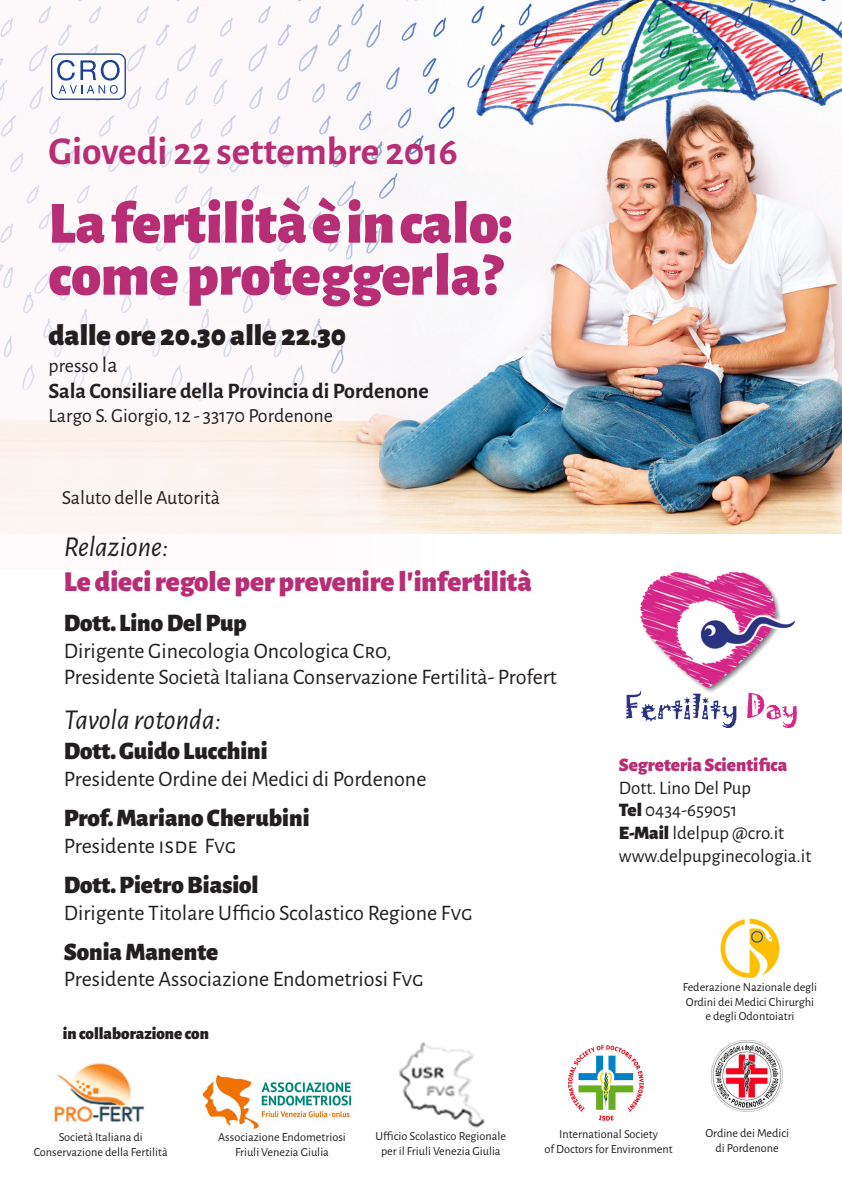
<style>
.page{position:relative;width:842px;height:1191px;background:#fff}
.page>*{position:absolute;margin:0;border:0;box-sizing:border-box;transform-origin:0 0}
.t1{font:900 59.8px/52px "Alegreya Sans";color:#b82e74}
.t2{font:700 39.5px "Alegreya Sans";color:#b82e74}
.t3{font:900 30px "Alegreya Sans";color:#231f20}
.t4{font:900 28.8px "Alegreya Sans";color:#b82e74}
.t5{font:italic 28.8px "Alegreya Sans";color:#231f20}
.t6{font:900 25px "Alegreya Sans";color:#231f20}
.t7{font:22.1px "Alegreya Sans";color:#231f20}
.t8{font:700 22px "Alegreya Sans";color:#231f20}
.t9{font:20px "Alegreya Sans";color:#231f20}
.t10{font:19px "Alegreya Sans";color:#231f20}
.t11{font:900 19px "Alegreya Sans";color:#b82e74}
.t12{font:900 17px "Alegreya Sans";color:#231f20}
.t13{font:12.3px/14.8px "Alegreya Sans";color:#231f20;text-align:center}
.s1{font-size:22px}
.s2{font-family:"Alegreya Sans SC"}
.s3{font-family:"Alegreya Sans SC";font-size:23px}
.s4{font-weight:900}
</style>
<div class="page">
<img style="left:451px;top:0;width:391px;height:533px">
<div style="left:0;top:0;width:451px;height:570px;background:#fef8fa"></div>
<svg style="left:51px;top:53px;width:75px;height:47px"></svg>
<div style="left:52px;top:55px;width:73px;height:43px;background:#fff;border-radius:6px"></div>
<svg style="left:57px;top:60px;width:63px;height:34px"></svg>
<div style="left:14px;top:164px;width:532px;height:178px;background:#fcf8fa"></div>
<div style="left:17px;top:292px;width:442px;height:164px;background:#fff;opacity:.75"></div>
<img style="left:54px;top:1063px;width:91px;height:59px">
<img style="left:712px;top:1040px;width:71px;height:71px">
<img style="left:568px;top:1045px;width:76px;height:76px">
<img style="left:202px;top:1075px;width:150px;height:54px">
<img style="left:626px;top:571px;width:171px;height:157px">
<img style="left:720px;top:918px;width:60px;height:60px">
<img style="left:399px;top:1042px;width:86px;height:86px">
<p class="t2" style="left:49px;top:122px;width:411px">Giovedi 22 settembre 2016</p>
<p class="t1" style="left:49px;top:192px;width:465px">La fertilità è in calo: come proteggerla?</p>
<p class="t3" style="left:49px;top:312px;width:299px">dalle ore 20.30 alle 22.30</p>
<p class="t9" style="left:49px;top:351px;width:70px">presso <span class="s1">la</span></p>
<p class="t8" style="left:49px;top:375px;width:382px">Sala Consiliare della Provincia di Pordenone</p>
<p class="t9" style="left:49px;top:402px;width:286px">Largo S. Giorgio, 12 - 33170 Pordenone</p>
<p class="t9" style="left:62px;top:484px;width:160px">Saluto delle Autorità</p>
<p class="t5" style="left:64px;top:527px;width:106px">Relazione:</p>
<p class="t4" style="left:64px;top:559px;width:470px">Le dieci regole per prevenire l’infertilità</p>
<p class="t6" style="left:64px;top:603px;width:184px">Dott. Lino Del Pup</p>
<p class="t7" style="left:64px;top:636px;width:329px">Dirigente Ginecologia Oncologica C<span class="s2">ro,</span></p>
<p class="t7" style="left:64px;top:662px;width:495px">Presidente Società Italiana Conservazione Fertilità- Profert</p>
<p class="t5" style="left:64px;top:700px;width:159px">Tavola rotonda:</p>
<p class="t6" style="left:64px;top:731px;width:205px">Dott. Guido Lucchini</p>
<p class="t7" style="left:64px;top:763px;width:364px">Presidente Ordine dei Medici di Pordenone</p>
<p class="t6" style="left:64px;top:797px;width:247px">Prof. Mariano Cherubini</p>
<p class="t7" style="left:64px;top:831px;width:174px">Presidente <span class="s3">isde</span> F<span class="s2">vg</span></p>
<p class="t6" style="left:64px;top:865px;width:196px">Dott. Pietro Biasiol</p>
<p class="t7" style="left:64px;top:897px;width:410px">Dirigente Titolare Ufficio Scolastico Regione F<span class="s2">vg</span></p>
<p class="t6" style="left:64px;top:932px;width:156px">Sonia Manente</p>
<p class="t7" style="left:64px;top:964px;width:361px">Presidente Associazione Endometriosi F<span class="s2">vg</span></p>
<p class="t12" style="left:63px;top:1019px;width:148px">in collaborazione con</p>
<p class="t11" style="left:619px;top:749px;width:170px">Segreteria Scientifica</p>
<p class="t10" style="left:619px;top:774px;width:134px">Dott. Lino Del Pup</p>
<p class="t10" style="left:619px;top:797px;width:120px"><span class="s4">Tel</span> 0434-659051</p>
<p class="t10" style="left:619px;top:820px;width:167px"><span class="s4">E-Mail</span> ldelpup @cro.it</p>
<p class="t10" style="left:619px;top:843px;width:194px">www.delpupginecologia.it</p>
<p class="t13" style="left:683px;top:978px;width:136px;text-align:left">Federazione Nazionale degli<br>Ordini dei Medici Chirurghi</p>
<p class="t13" style="left:705px;top:1008px;width:91px">e degli Odontoiatri</p>
<p class="t13" style="left:59px;top:1128px;width:86px">Società Italiana di</p>
<p class="t13" style="left:34px;top:1143px;width:135px">Conservazione della Fertilità</p>
<p class="t13" style="left:218px;top:1128px;width:129px">Associazione Endometriosi<br>Friuli Venezia Giulia</p>
<p class="t13" style="left:376px;top:1127px;width:132px">Ufficio Scolastico Regionale per il Friuli Venezia Giulia</p>
<p class="t13" style="left:559px;top:1126px;width:100px">International Society</p>
<p class="t13" style="left:545px;top:1141px;width:130px">of Doctors for Environment</p>
<p class="t13" style="left:705px;top:1124px;width:85px">Ordine dei Medici</p>
<p class="t13" style="left:715px;top:1139px;width:65px">di Pordenone</p>
</div>
